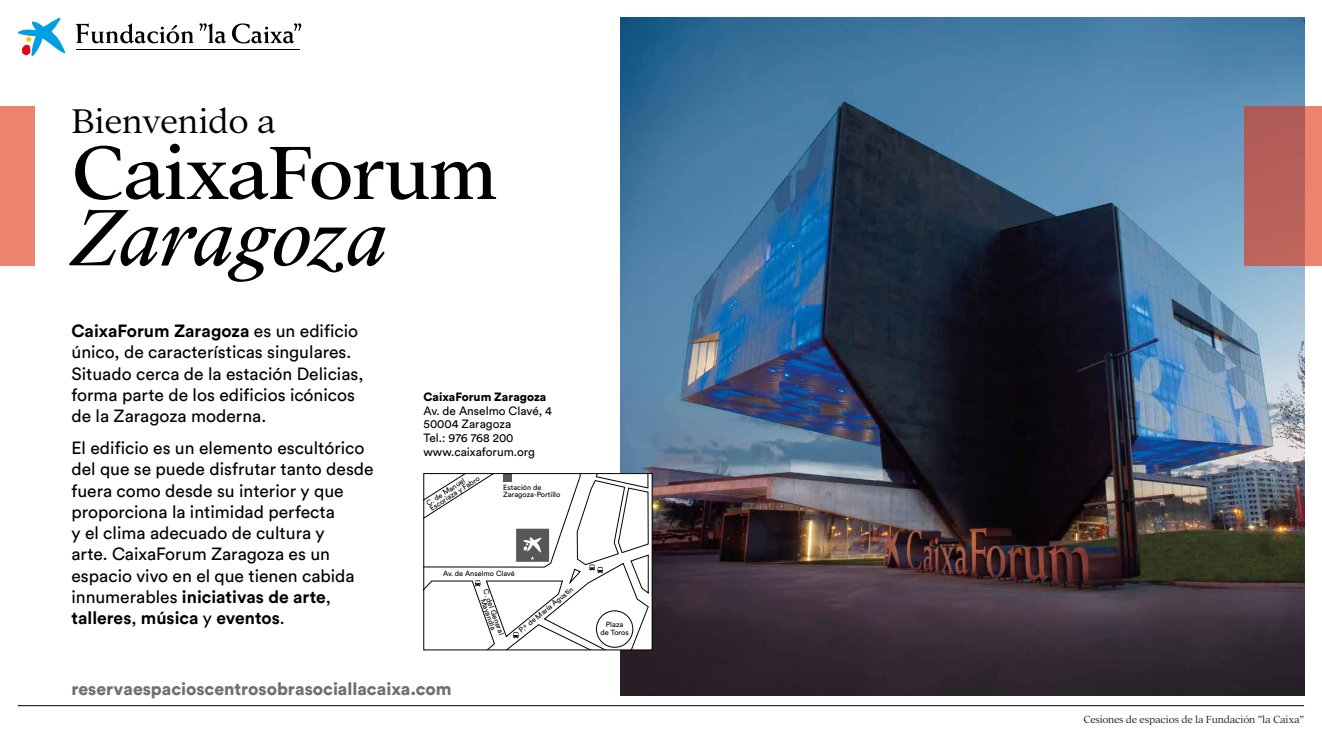
<style>
.page{position:relative;width:1322px;height:745px;background:#fff}
.page>*{position:absolute;margin:0;border:0;box-sizing:border-box;transform-origin:0 0}
.t1{font:italic 87.5px "Addington CF";color:#000}
.t2{font:82.5px "Addington CF";letter-spacing:-.015em;color:#000}
.t3{font:300 37.5px "Addington CF";letter-spacing:-.01em;color:#000}
.t4{font:17.5px/21.2px "Circular Std";color:#000}
.t5{font:900 17.5px "Circular Std";color:#706f6f}
.t6{font:11.88px/13.8px "Circular Std";color:#000}
.t7{font:900 11.88px "Circular Std";color:#000}
.t8{font:300 11.25px "Addington CF";letter-spacing:-.02em;color:#282827}
.t9{font:7.38px/7.5px "Circular Std";color:#000}
.s1{font-weight:700}
</style>
<div class="page">
<svg style="left:18px;top:18px;width:47px;height:38px"></svg>
<hr style="left:77px;top:49px;width:223px;height:1px;background:#000">
<svg style="left:76px;top:23px;width:117px;height:20px"></svg>
<svg style="left:199px;top:23px;width:27px;height:20px"></svg>
<svg style="left:232px;top:23px;width:70px;height:20px"></svg>
<hr style="left:18px;top:705px;width:1286px;height:1px;background:#000">
<img style="left:620px;top:18px;width:684px;height:676px">
<div style="left:0;top:106px;width:35px;height:159px;background:#ec836f"></div>
<svg style="left:425px;top:475px;width:224px;height:172px"></svg>
<div style="left:423px;top:473px;width:229px;height:176px;border:1px solid #000"></div>
<svg style="left:1244px;top:106px;width:78px;height:159px;background:#c0665d"></svg>
<h3 class="t3" style="left:71px;top:99px;width:206px">Bienvenido a</h3>
<h2 class="t2" style="left:71px;top:125px;width:428px">CaixaForum</h2>
<h1 class="t1" style="left:71px;top:186px;width:318px">Zaragoza</h1>
<p class="t4" style="left:71px;top:320px;width:294px"><span class="s1">CaixaForum Zaragoza</span> es un edificio único, de características singulares.<br>Situado cerca de la estación Delicias, forma parte de los edificios icónicos de la Zaragoza moderna.</p>
<p class="t4" style="left:71px;top:436px;width:304px">El edificio es un elemento escultórico del que se puede disfrutar tanto desde fuera como desde su interior y que proporciona la intimidad perfecta<br>y el clima adecuado de cultura y<br>arte. CaixaForum Zaragoza es un espacio vivo en el que tienen cabida innumerables <span class="s1">iniciativas de arte</span>, <span class="s1">talleres</span>, <span class="s1">música</span> y <span class="s1">eventos</span>.</p>
<p class="t7" style="left:423px;top:388px;width:124px">CaixaForum Zaragoza</p>
<p class="t6" style="left:423px;top:403px;width:130px">Av. de Anselmo Clavé, 4<br>50004 Zaragoza<br>Tel.: 976 768 200 www.caixaforum.org</p>
<p class="t9" style="left:425px;top:501px;width:59px;line-height:6.2px;rotate:-33deg">C. de Manuel<br>Escoriaza y Fabro</p>
<p class="t9" style="left:503px;top:483px;width:59px">Estación de<br>Zaragoza-Portillo</p>
<p class="t9" style="left:443px;top:569px;width:73px">Av. de Anselmo Clavé</p>
<p class="t9" style="left:488px;top:588px;width:49px;line-height:5.6px;text-align:center;rotate:70deg">C. del General<br>Mayandía</p>
<p class="t9" style="left:517px;top:627px;width:69px;rotate:-39deg">P.º de María Agustín</p>
<p class="t5" style="left:71px;top:677px;width:382px">reservaespacioscentrosobrasociallacaixa.com</p>
<p class="t9" style="left:600px;top:620px;width:30px;text-align:center">Plaza<br>de Toros</p>
<p class="t8" style="left:1083px;top:712px;width:222px">Cesiones de espacios de la Fundación ”la Caixa”</p>
</div>
